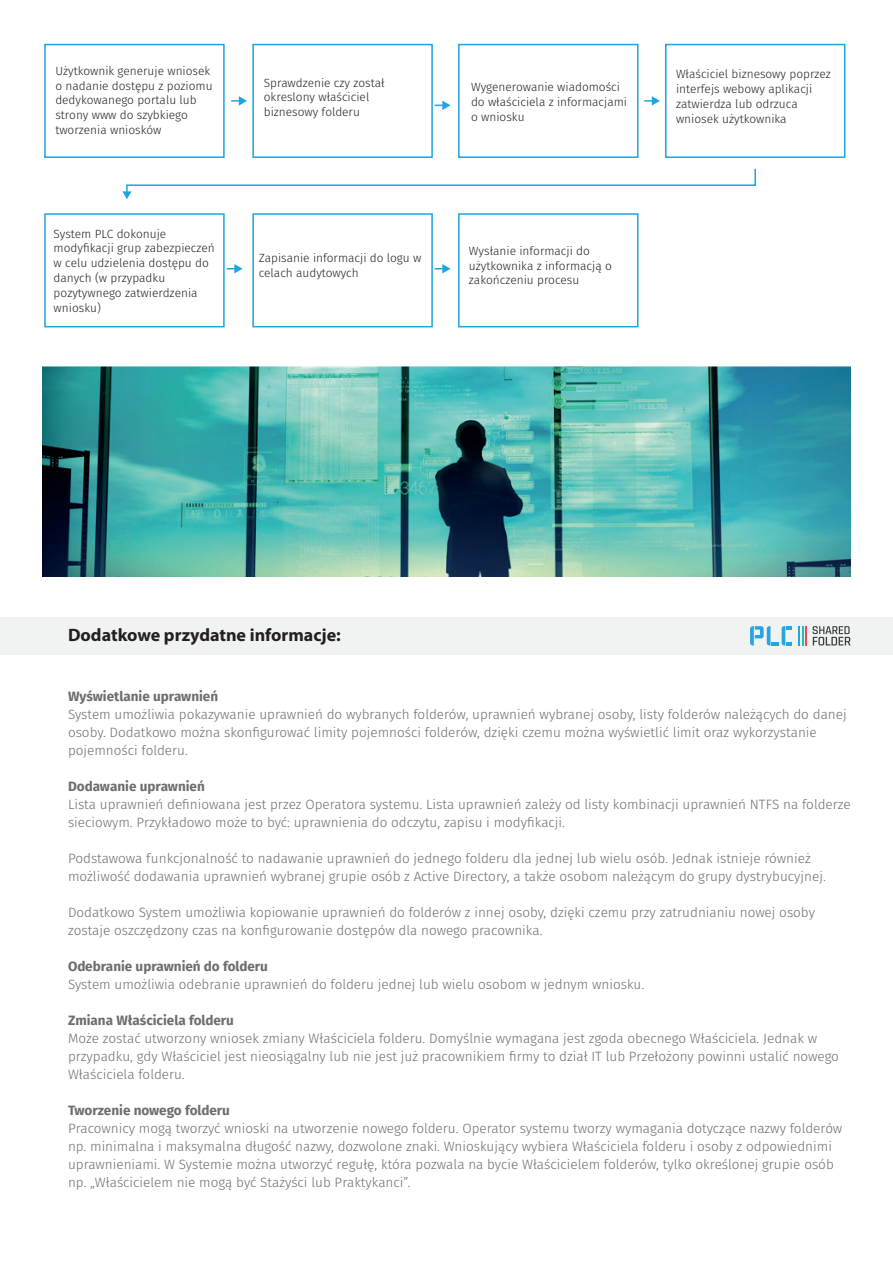
<style>
.page{position:relative;width:893px;height:1263px;background:#fff}
.page>*{position:absolute;margin:0;border:0;box-sizing:border-box;transform-origin:0 0}
.t1{font:700 18px "Myriad Pro";color:#231f20}
.t2{font:300 13.5px/18px "Fira Sans";color:#6c6d70}
.t3{font:700 13.5px "Fira Sans";color:#6c6d70}
.t4{font:300 11.85px/14.9px "Fira Sans";color:#231f20}
</style>
<div class="page">
<img style="left:43px;top:367px;width:807px;height:210px">
<div style="left:0;top:617px;width:893px;height:38px;background:#f1f3f3"></div>
<div style="left:44px;top:44px;width:181px;height:114px;border:2px solid #1fa4dd"></div>
<div style="left:252px;top:44px;width:181px;height:114px;border:2px solid #1fa4dd"></div>
<div style="left:458px;top:44px;width:180px;height:114px;border:2px solid #1fa4dd"></div>
<div style="left:665px;top:44px;width:180px;height:114px;border:2px solid #1fa4dd"></div>
<div style="left:44px;top:213px;width:181px;height:114px;border:2px solid #1fa4dd"></div>
<div style="left:252px;top:213px;width:181px;height:114px;border:2px solid #1fa4dd"></div>
<div style="left:458px;top:213px;width:180px;height:114px;border:2px solid #1fa4dd"></div>
<svg style="left:231px;top:96px;width:16px;height:10px"></svg>
<svg style="left:435px;top:101px;width:15px;height:9px"></svg>
<svg style="left:644px;top:96px;width:16px;height:10px"></svg>
<svg style="left:435px;top:264px;width:15px;height:9px"></svg>
<svg style="left:227px;top:264px;width:16px;height:9px"></svg>
<svg style="left:122px;top:168px;width:634px;height:31px"></svg>
<svg style="left:799px;top:626px;width:52px;height:19px"></svg>
<svg style="left:750px;top:626px;width:42px;height:19px"></svg>
<p class="t4" style="left:55px;top:63px;width:159px">Użytkownik generuje wniosek o nadanie dostępu z poziomu dedykowanego portalu lub strony www do szybkiego tworzenia wniosków</p>
<p class="t4" style="left:264px;top:75px;width:122px">Sprawdzenie czy został okreslony właściciel biznesowy folderu</p>
<p class="t4" style="left:471px;top:79px;width:157px">Wygenerowanie wiadomości do właściciela z informacjami o wniosku</p>
<p class="t4" style="left:54px;top:226px;width:163px">System PLC dokonuje modyfikacji grup zabezpieczeń w celu udzielenia dostępu do danych (w przypadku pozytywnego zatwierdzenia wniosku)</p>
<p class="t4" style="left:259px;top:251px;width:164px">Zapisanie informacji do logu w celach audytowych</p>
<p class="t4" style="left:469px;top:243px;width:144px">Wysłanie informacji do użytkownika z informacją o zakończeniu procesu</p>
<p class="t4" style="left:676px;top:67px;width:156px">Właściciel biznesowy poprzez interfejs webowy aplikacji zatwierdza lub odrzuca wniosek użytkownika</p>
<h1 class="t1" style="left:68px;top:623px;width:274px">Dodatkowe przydatne informacje:</h1>
<p class="t3" style="left:68px;top:687px;width:152px">Wyświetlanie uprawnień</p>
<p class="t2" style="left:68px;top:705px;width:780px">System umożliwia pokazywanie uprawnień do wybranych folderów, uprawnień wybranej osoby, listy folderów należących do danej osoby. Dodatkowo można skonfigurować limity pojemności folderów, dzięki czemu można wyświetlić limit oraz wykorzystanie pojemności folderu.</p>
<p class="t3" style="left:68px;top:777px;width:138px">Dodawanie uprawnień</p>
<p class="t2" style="left:68px;top:795px;width:784px">Lista uprawnień definiowana jest przez Operatora systemu. Lista uprawnień zależy od listy kombinacji uprawnień NTFS na folderze sieciowym. Przykładowo może to być: uprawnienia do odczytu, zapisu i modyfikacji.</p>
<p class="t2" style="left:68px;top:849px;width:759px">Podstawowa funkcjonalność to nadawanie uprawnień do jednego folderu dla jednej lub wielu osób. Jednak istnieje również możliwość dodawania uprawnień wybranej grupie osób z Active Directory, a także osobom należącym do grupy dystrybucyjnej.</p>
<p class="t2" style="left:68px;top:903px;width:748px">Dodatkowo System umożliwia kopiowanie uprawnień do folderów z innej osoby, dzięki czemu przy zatrudnianiu nowej osoby zostaje oszczędzony czas na konfigurowanie dostępów dla nowego pracownika.</p>
<p class="t3" style="left:68px;top:957px;width:202px">Odebranie uprawnień do folderu</p>
<p class="t2" style="left:68px;top:975px;width:578px">System umożliwia odebranie uprawnień do folderu jednej lub wielu osobom w jednym wniosku.</p>
<p class="t3" style="left:68px;top:1011px;width:167px">Zmiana Właściciela folderu</p>
<p class="t2" style="left:68px;top:1029px;width:772px">Może zostać utworzony wniosek zmiany Właściciela folderu. Domyślnie wymagana jest zgoda obecnego Właściciela. Jednak w przypadku, gdy Właściciel jest nieosiągalny lub nie jest już pracownikiem firmy to dział IT lub Przełożony powinni ustalić nowego<br>Właściciela folderu.</p>
<p class="t3" style="left:68px;top:1101px;width:164px">Tworzenie nowego folderu</p>
<p class="t2" style="left:68px;top:1119px;width:776px">Pracownicy mogą tworzyć wnioski na utworzenie nowego folderu. Operator systemu tworzy wymagania dotyczące nazwy folderów np. minimalna i maksymalna długość nazwy, dozwolone znaki. Wnioskujący wybiera Właściciela folderu i osoby z odpowiednimi uprawnieniami. W Systemie można utworzyć regułę, która pozwala na bycie Właścicielem folderów, tylko określonej grupie osób np. „Właścicielem nie mogą być Stażyści lub Praktykanci”.</p>
</div>
